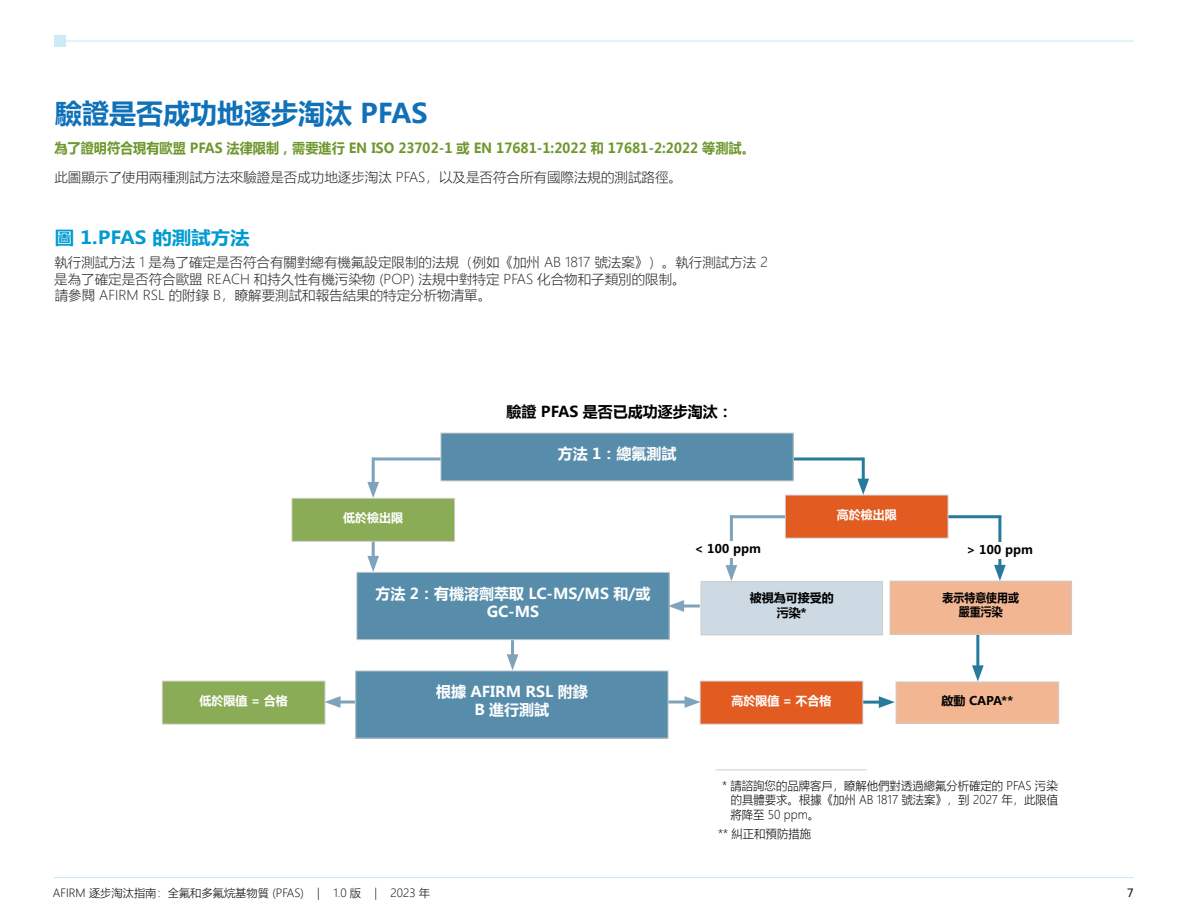
<style>
.page{position:relative;width:1188px;height:918px;background:#fff}
.page>*{position:absolute;margin:0;border:0;box-sizing:border-box;transform-origin:0 0}
.t1{font:700 27px "Microsoft Ya Hei";color:#1071b9}
.t2{font:700 18px "Microsoft Ya Hei";color:#009bd2;scale:1.08 1}
.t3{font:700 15px/18px "Microsoft Ya Hei";color:#fff;text-align:center}
.t4{font:700 15px "Microsoft Ya Hei";color:#000}
.t5{font:700 13.8px "Microsoft Ya Hei";color:#6e972c;scale:.95 1}
.t6{font:300 13.5px/16.2px "Microsoft Ya Hei";color:#262626}
.t7{font:300 12px/14.4px "Microsoft Ya Hei";color:#000;text-align:justify;scale:.95 1}
.t8{font:700 12px/14.4px "Microsoft Ya Hei";color:#000;text-align:center}
.t9{font:700 12px "Microsoft Ya Hei";color:#fff}
.t10{font:700 12px/14.4px "Microsoft Ya Hei";color:#000;text-align:center;scale:.91 1}
.t11{font:300 11.25px "Microsoft Ya Hei";color:#000}
.t12{font:11.25px "Microsoft Ya Hei";color:#000}
</style>
<div class="page">
<hr style="left:54px;top:877px;width:1080px;height:1px;background:#ccebf6">
<hr style="left:60px;top:40px;width:1074px;height:2px;background:#ccebf6">
<div style="left:54px;top:35px;width:11px;height:12px;background:#ccebf6"></div>
<hr style="left:730px;top:515px;width:3px;height:56px;background:#7ea3bb">
<svg style="left:726px;top:565px;width:11px;height:16px"></svg>
<hr style="left:730px;top:515px;width:66px;height:3px;background:#7ea3bb">
<hr style="left:935px;top:515px;width:66px;height:3px;background:#277a9b">
<hr style="left:373px;top:458px;width:78px;height:2px;background:#7ea3bb">
<hr style="left:783px;top:458px;width:80px;height:2px;background:#277a9b">
<svg style="left:341px;top:700px;width:344px;height:4px"></svg>
<svg style="left:325px;top:696px;width:16px;height:12px"></svg>
<svg style="left:685px;top:696px;width:15px;height:12px"></svg>
<div style="left:292px;top:498px;width:163px;height:43px;background:#8bac56"></div>
<div style="left:292px;top:498px;width:163px;height:44px;border:1px solid #ccc"></div>
<div style="left:162px;top:681px;width:163px;height:43px;background:#8bac56"></div>
<div style="left:162px;top:681px;width:163px;height:43px;border:1px solid #ccc"></div>
<div style="left:785px;top:495px;width:163px;height:43px;background:#e25b21"></div>
<div style="left:701px;top:582px;width:182px;height:53px;background:#cdd9e3"></div>
<div style="left:701px;top:581px;width:182px;height:54px;border:1px solid #ccc"></div>
<div style="left:662px;top:541px;width:131px;height:16px;background:#fff"></div>
<div style="left:896px;top:682px;width:163px;height:41px;background:#f2b693"></div>
<div style="left:896px;top:682px;width:163px;height:42px;border:1px solid #ccc"></div>
<div style="left:441px;top:433px;width:352px;height:48px;background:#578dab"></div>
<div style="left:440px;top:433px;width:354px;height:48px;border:1px solid #ccc"></div>
<div style="left:357px;top:572px;width:312px;height:68px;background:#578dab"></div>
<div style="left:356px;top:572px;width:314px;height:68px;border:1px solid #ccc"></div>
<div style="left:356px;top:671px;width:312px;height:67px;background:#578dab"></div>
<div style="left:355px;top:671px;width:314px;height:68px;border:1px solid #ccc"></div>
<hr style="left:372px;top:458px;width:3px;height:30px;background:#7ea3bb">
<svg style="left:367px;top:482px;width:12px;height:16px"></svg>
<hr style="left:372px;top:542px;width:3px;height:20px;background:#7ea3bb">
<svg style="left:367px;top:556px;width:12px;height:16px"></svg>
<hr style="left:511px;top:640px;width:3px;height:20px;background:#7ea3bb">
<svg style="left:507px;top:654px;width:11px;height:16px"></svg>
<hr style="left:854px;top:701px;width:31px;height:3px;background:#277a9b">
<svg style="left:879px;top:696px;width:16px;height:12px"></svg>
<svg style="left:684px;top:604px;width:16px;height:4px"></svg>
<svg style="left:668px;top:600px;width:16px;height:12px"></svg>
<hr style="left:998px;top:516px;width:3px;height:55px;background:#277a9b">
<svg style="left:994px;top:565px;width:12px;height:16px"></svg>
<hr style="left:976px;top:631px;width:3px;height:40px;background:#277a9b">
<svg style="left:972px;top:665px;width:12px;height:16px"></svg>
<hr style="left:862px;top:458px;width:3px;height:26px;background:#277a9b">
<svg style="left:857px;top:479px;width:12px;height:16px"></svg>
<div style="left:934px;top:542px;width:131px;height:17px;background:#fff"></div>
<div style="left:700px;top:681px;width:163px;height:43px;background:#e25b21"></div>
<hr style="left:716px;top:770px;width:151px;height:1px;background:#ccc">
<div style="left:890px;top:581px;width:182px;height:53px;background:#f2b693"></div>
<div style="left:890px;top:581px;width:182px;height:54px;border:1px solid #ccc"></div>
<h1 class="t1" style="left:55px;top:94px;width:374px">驗證是否成功地逐步淘汰 PFAS</h1>
<p class="t5" style="left:54px;top:138px;width:739px">為了證明符合現有歐盟 PFAS 法律限制，需要進行 EN ISO 23702-1 或 EN 17681-1:2022 和 17681-2:2022 等測試。</p>
<p class="t6" style="left:54px;top:169px;width:629px">此圖顯示了使用兩種測試方法來驗證是否成功地逐步淘汰 PFAS，以及是否符合所有國際法規的測試路徑。</p>
<h2 class="t2" style="left:55px;top:225px;width:182px">圖 1.PFAS 的測試方法</h2>
<p class="t6" style="left:54px;top:254px;width:715px">執行測試方法 1 是為了確定是否符合有關對總有機氟設定限制的法規（例如《加州 AB 1817 號法案》）。執行測試方法 2是為了確定是否符合歐盟 REACH 和持久性有機污染物 (POP) 法規中對特定 PFAS 化合物和子類別的限制。<br>請參閱 AFIRM RSL 的附錄 B，瞭解要測試和報告結果的特定分析物清單。</p>
<p class="t4" style="left:506px;top:401px;width:228px">驗證 PFAS 是否已成功逐步淘汰：</p>
<p class="t9" style="left:200px;top:692px;width:90px">低於限值 = 合格</p>
<p class="t9" style="left:343px;top:509px;width:61px">低於檢出限</p>
<p class="t3" style="left:558px;top:444px;width:120px">方法 1：總氟測試</p>
<p class="t3" style="left:375px;top:584px;width:277px">方法 2：有機溶劑萃取 LC-MS/MS 和/或<br>GC-MS</p>
<p class="t8" style="left:695px;top:541px;width:68px">&lt; 100 ppm</p>
<p class="t9" style="left:837px;top:506px;width:61px">高於檢出限</p>
<p class="t8" style="left:750px;top:590px;width:85px">被視為可接受的污染*</p>
<p class="t8" style="left:967px;top:542px;width:68px">&gt; 100 ppm</p>
<p class="t10" style="left:943px;top:590px;width:85px">表示特意使用或嚴重污染</p>
<p class="t3" style="left:436px;top:682px;width:153px">根據 AFIRM RSL 附錄<br>B 進行測試</p>
<p class="t9" style="left:731px;top:692px;width:102px">高於限值 = 不合格</p>
<p class="t8" style="left:942px;top:693px;width:73px">啟動 CAPA**</p>
<p class="t7" style="left:730px;top:778px;width:347px;text-indent:-8px">* 請諮詢您的品牌客戶，瞭解他們對透過總氟分析確定的 PFAS 污染的具體要求。根據《加州 AB 1817 號法案》，到 2027 年，此限值將降至 50 ppm。</p>
<p class="t7" style="left:718px;top:827px;width:99px">** 糾正和預防措施</p>
<p class="t11" style="left:53px;top:886px;width:379px">AFIRM 逐步淘汰指南：全氟和多氟烷基物質 (PFAS) | 1.0 版 | 2023 年</p>
<p class="t12" style="left:1127px;top:886px;width:8px">7</p>
</div>
